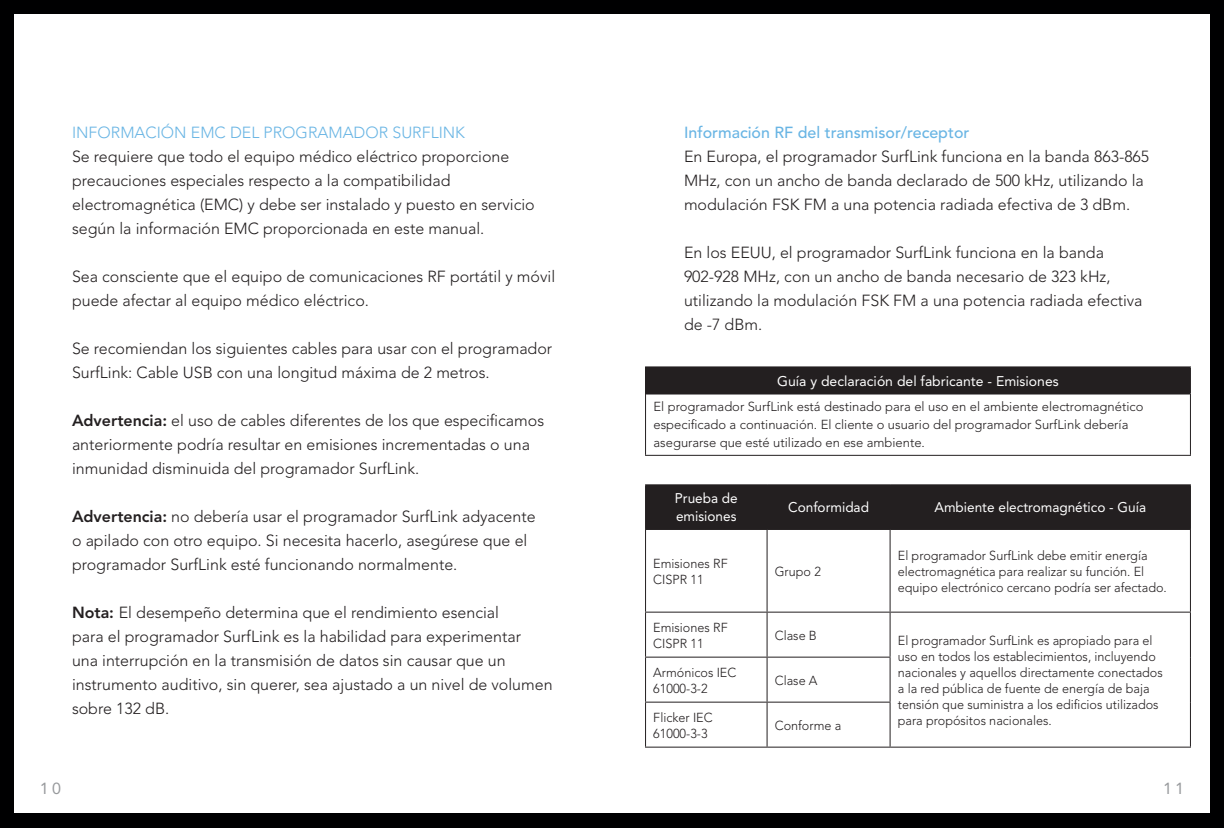
<style>
.page{position:relative;width:1224px;height:828px;background:#fff}
.page>*{position:absolute;margin:0;border:0;box-sizing:border-box;transform-origin:0 0}
.t1{font:16px/24px "Avenir LT SLI Std Light";color:#231f20}
.t2{font:16px "Avenir LT SLI Std Light";color:#69b5e4}
.t3{font:16px "Avenir LT SLI Std Medium";color:#69b5e4}
.t4{font:16px "Avenir LT SLI Std Roman";color:#97999c}
.t5{font:14px/18px "Avenir LT SLI Std Roman";color:#fff}
.t6{font:13px/16px "Avenir LT SLI Std Light";color:#231f20}
.s1{font-family:"Avenir LT SLI Std Heavy"}
</style>
<div class="page">
<div style="left:0;top:0;width:612px;height:828px;background:#000001"></div>
<div style="left:15px;top:15px;width:597px;height:798px;background:#fff"></div>
<div style="left:612px;top:0;width:612px;height:828px;background:#000001"></div>
<div style="left:612px;top:15px;width:597px;height:798px;background:#fff"></div>
<div style="left:646px;top:367px;width:544px;height:27px;background:#231f20"></div>
<hr style="left:646px;top:393px;width:544px;height:2px;background:#231f20">
<hr style="left:645px;top:366px;width:546px;height:1px;background:#231f20">
<svg style="left:645px;top:367px;width:1px;height:27px"></svg>
<svg style="left:1190px;top:367px;width:1px;height:27px"></svg>
<hr style="left:645px;top:394px;width:1px;height:61px;background:#231f20">
<hr style="left:1190px;top:394px;width:1px;height:61px;background:#231f20">
<hr style="left:645px;top:455px;width:546px;height:1px;background:#231f20">
<div style="left:646px;top:485px;width:544px;height:44px;background:#231f20"></div>
<hr style="left:766px;top:485px;width:2px;height:44px;background:#231f20">
<hr style="left:889px;top:485px;width:2px;height:44px;background:#231f20">
<hr style="left:645px;top:484px;width:122px;height:1px;background:#231f20">
<hr style="left:767px;top:484px;width:123px;height:1px;background:#231f20">
<hr style="left:890px;top:484px;width:301px;height:1px;background:#231f20">
<hr style="left:645px;top:485px;width:1px;height:44px;background:#231f20">
<hr style="left:1190px;top:485px;width:1px;height:44px;background:#231f20">
<hr style="left:645px;top:529px;width:122px;height:1px;background:#231f20">
<hr style="left:645px;top:530px;width:1px;height:82px;background:#231f20">
<hr style="left:767px;top:529px;width:123px;height:1px;background:#231f20">
<hr style="left:767px;top:530px;width:1px;height:82px;background:#231f20">
<hr style="left:890px;top:529px;width:301px;height:1px;background:#231f20">
<hr style="left:890px;top:530px;width:1px;height:82px;background:#231f20">
<hr style="left:1190px;top:530px;width:1px;height:82px;background:#231f20">
<hr style="left:645px;top:612px;width:122px;height:1px;background:#231f20">
<hr style="left:645px;top:613px;width:1px;height:44px;background:#231f20">
<hr style="left:767px;top:612px;width:123px;height:1px;background:#231f20">
<hr style="left:767px;top:613px;width:1px;height:44px;background:#231f20">
<hr style="left:890px;top:612px;width:301px;height:1px;background:#231f20">
<hr style="left:890px;top:613px;width:1px;height:44px;background:#231f20">
<hr style="left:1190px;top:613px;width:1px;height:44px;background:#231f20">
<hr style="left:1190px;top:657px;width:1px;height:45px;background:#231f20">
<hr style="left:1190px;top:702px;width:1px;height:45px;background:#231f20">
<hr style="left:890px;top:747px;width:301px;height:1px;background:#231f20">
<hr style="left:645px;top:657px;width:122px;height:1px;background:#231f20">
<hr style="left:645px;top:658px;width:1px;height:44px;background:#231f20">
<hr style="left:767px;top:657px;width:124px;height:1px;background:#231f20">
<hr style="left:767px;top:658px;width:1px;height:44px;background:#231f20">
<hr style="left:890px;top:658px;width:1px;height:44px;background:#231f20">
<hr style="left:645px;top:702px;width:122px;height:1px;background:#231f20">
<hr style="left:645px;top:703px;width:1px;height:44px;background:#231f20">
<hr style="left:767px;top:702px;width:124px;height:1px;background:#231f20">
<hr style="left:767px;top:703px;width:1px;height:44px;background:#231f20">
<hr style="left:890px;top:703px;width:1px;height:44px;background:#231f20">
<hr style="left:645px;top:747px;width:122px;height:1px;background:#231f20">
<hr style="left:767px;top:747px;width:123px;height:1px;background:#231f20">
<p class="t2" style="left:72px;top:123px;width:395px">INFORMACIÓN EMC DEL PROGRAMADOR SURFLINK</p>
<p class="t1" style="left:72px;top:145px;width:464px">Se requiere que todo el equipo médico eléctrico proporcione precauciones especiales respecto a la compatibilidad electromagnética (EMC) y debe ser instalado y puesto en servicio según la información EMC proporcionada en este manual.</p>
<p class="t1" style="left:72px;top:265px;width:485px">Sea consciente que el equipo de comunicaciones RF portátil y móvil puede afectar al equipo médico eléctrico.</p>
<p class="t1" style="left:72px;top:337px;width:482px">Se recomiendan los siguientes cables para usar con el programador<br>SurfLink: Cable USB con una longitud máxima de 2 metros.</p>
<p class="t1" style="left:72px;top:409px;width:474px"><span class="s1">Advertencia:</span> el uso de cables diferentes de los que especificamos anteriormente podría resultar en emisiones incrementadas o una inmunidad disminuida del programador SurfLink.</p>
<p class="t1" style="left:72px;top:505px;width:465px"><span class="s1">Advertencia:</span> no debería usar el programador SurfLink adyacente o apilado con otro equipo. Si necesita hacerlo, asegúrese que el programador SurfLink esté funcionando normalmente.</p>
<p class="t1" style="left:72px;top:601px;width:482px"><span class="s1">Nota:</span> El desempeño determina que el rendimiento esencial<br>para el programador SurfLink es la habilidad para experimentar<br>una interrupción en la transmisión de datos sin causar que un instrumento auditivo, sin querer, sea ajustado a un nivel de volumen sobre 132 dB.</p>
<p class="t3" style="left:684px;top:123px;width:287px">Información RF del transmisor/receptor</p>
<p class="t1" style="left:684px;top:145px;width:467px">En Europa, el programador SurfLink funciona en la banda 863-865<br>MHz, con un ancho de banda declarado de 500 kHz, utilizando la modulación FSK FM a una potencia radiada efectiva de 3 dBm.</p>
<p class="t1" style="left:684px;top:241px;width:460px">En los EEUU, el programador SurfLink funciona en la banda 902-928 MHz, con un ancho de banda necesario de 323 kHz, utilizando la modulación FSK FM a una potencia radiada efectiva de -7 dBm.</p>
<p class="t5" style="left:777px;top:372px;width:283px">Guía y declaración del fabricante - Emisiones</p>
<p class="t6" style="left:654px;top:398px;width:491px;line-height:18px">El programador SurfLink está destinado para el uso en el ambiente electromagnético especificado a continuación. El cliente o usuario del programador SurfLink debería asegurarse que esté utilizado en ese ambiente.</p>
<p class="t5" style="left:675px;top:490px;width:64px">Prueba de emisiones</p>
<p class="t5" style="left:788px;top:499px;width:82px">Conformidad</p>
<p class="t5" style="left:934px;top:499px;width:213px">Ambiente electromagnético - Guía</p>
<p class="t6" style="left:653px;top:555px;width:76px">Emisiones RF<br>CISPR 11</p>
<p class="t6" style="left:775px;top:563px;width:48px">Grupo 2</p>
<p class="t6" style="left:898px;top:547px;width:270px">El programador SurfLink debe emitir energía electromagnética para realizar su función. El equipo electrónico cercano podría ser afectado.</p>
<p class="t6" style="left:653px;top:619px;width:76px">Emisiones RF<br>CISPR 11</p>
<p class="t6" style="left:775px;top:627px;width:44px">Clase B</p>
<p class="t6" style="left:898px;top:632px;width:266px">El programador SurfLink es apropiado para el uso en todos los establecimientos, incluyendo nacionales y aquellos directamente conectados a la red pública de fuente de energía de baja tensión que suministra a los edificios utilizados para propósitos nacionales.</p>
<p class="t6" style="left:653px;top:664px;width:85px">Armónicos IEC<br>61000-3-2</p>
<p class="t6" style="left:775px;top:672px;width:44px">Clase A</p>
<p class="t6" style="left:653px;top:709px;width:61px">Flicker IEC<br>61000-3-3</p>
<p class="t6" style="left:775px;top:717px;width:68px">Conforme a</p>
<p class="t4" style="left:40px;top:779px;width:22px">10</p>
<p class="t4" style="left:1163px;top:779px;width:22px">11</p>
</div>
